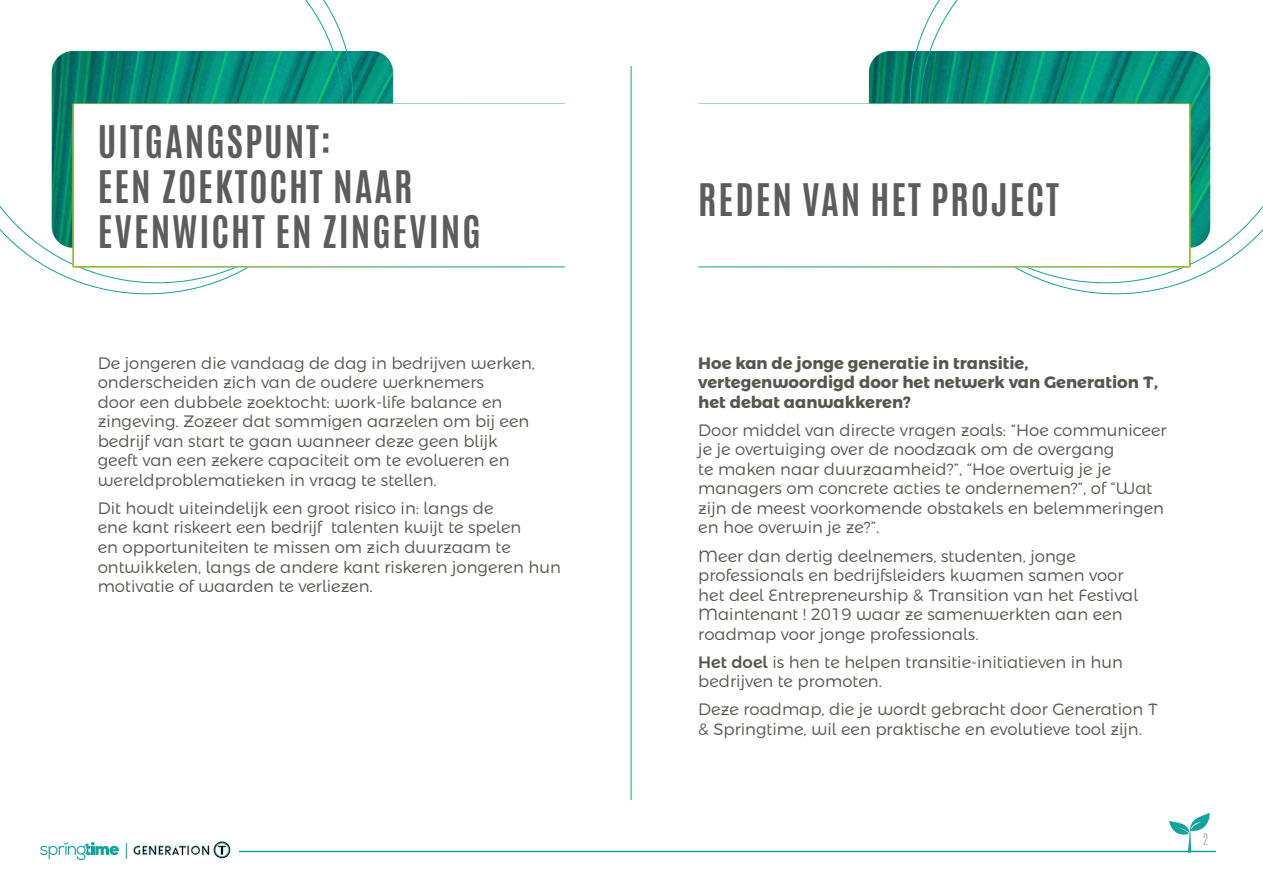
<style>
.page{position:relative;width:1263px;height:893px;background:#fff}
.page>*{position:absolute;margin:0;border:0;box-sizing:border-box;transform-origin:0 0}
.title_1{font:700 37.5px/45px "Antonio";letter-spacing:.05em;color:#5c5c5c}
.body2{font:300 16.5px/19.5px "Montserrat Alternates";color:#57564e}
.body2-2{font:700 16.5px/19.5px "Montserrat Alternates";color:#57564e}
.t1{font:300 13.5px "Antonio";color:#aaa}
.s1{font-weight:500}
</style>
<div class="page">
<hr style="left:239px;top:851px;width:977px;height:1px;background:#11a49d">
<svg style="left:1169px;top:813px;width:41px;height:40px"></svg>
<svg style="left:40px;top:842px;width:79px;height:18px"></svg>
<div style="left:215px;top:843px;width:14px;height:14px;border:1px solid #17a09b;border-radius:50%"></div>
<div style="left:214px;top:842px;width:16px;height:16px;border:1px solid #000;border-radius:50%"></div>
<svg style="left:133px;top:845px;width:93px;height:10px"></svg>
<svg style="left:126px;top:843px;width:1px;height:16px"></svg>
<img style="left:353px;top:51px;width:40px;height:52px">
<img style="left:869px;top:51px;width:41px;height:52px">
<svg style="left:0;top:0;width:353px;height:283px"></svg>
<svg style="left:910px;top:0;width:353px;height:283px"></svg>
<div style="left:72px;top:103px;width:494px;height:165px;background:#fff;border:3px solid #fff"></div>
<hr style="left:631px;top:66px;width:1px;height:734px;background:#17a09b">
<div style="left:697px;top:103px;width:494px;height:165px;background:#fff;border:3px solid #fff"></div>
<p class="title_1" style="left:98px;top:120px;width:235px">UITGANGSPUNT:</p>
<p class="title_1" style="left:98px;top:165px;width:384px">EEN ZOEKTOCHT NAAR<br>EVENWICHT EN ZINGEVING</p>
<p class="body2" style="left:98px;top:353px;width:439px">De jongeren die vandaag de dag in bedrijven werken, onderscheiden zich van de oudere werknemers<br>door een dubbele zoektocht: work-life balance en zingeving. Zozeer dat sommigen aarzelen om bij een bedrijf van start te gaan wanneer deze geen blijk geeft van een zekere capaciteit om te evolueren en wereldproblematieken in vraag te stellen.</p>
<p class="body2" style="left:98px;top:498px;width:465px">Dit houdt uiteindelijk een groot risico in: langs de<br>ene kant riskeert een bedrijf talenten kwijt te spelen<br>en opportuniteiten te missen om zich duurzaam te ontwikkelen, langs de andere kant riskeren jongeren hun motivatie of waarden te verliezen.</p>
<p class="title_1" style="left:698px;top:178px;width:362px">REDEN VAN HET PROJECT</p>
<p class="body2-2" style="left:698px;top:354px;width:461px">Hoe kan de jonge generatie in transitie, vertegenwoordigd door het netwerk van Generation T, het debat aanwakkeren?</p>
<p class="body2" style="left:698px;top:420px;width:470px">Door middel van directe vragen zoals: “Hoe communiceer je je overtuiging over de noodzaak om de overgang<br>te maken naar duurzaamheid?”, “Hoe overtuig je je managers om concrete acties te ondernemen?”, of “Wat zijn de meest voorkomende obstakels en belemmeringen en hoe overwin je ze?”.</p>
<p class="body2" style="left:698px;top:546px;width:441px">Meer dan dertig deelnemers, studenten, jonge professionals en bedrijfsleiders kwamen samen voor het deel Entrepreneurship &amp; Transition van het Festival Maintenant ! 2019 waar ze samenwerkten aan een roadmap voor jonge professionals.</p>
<p class="body2" style="left:698px;top:652px;width:426px"><span class="s1">Het doel</span> is hen te helpen transitie-initiatieven in hun bedrijven te promoten.</p>
<p class="body2" style="left:698px;top:699px;width:461px">Deze roadmap, die je wordt gebracht door Generation T &amp; Springtime, wil een praktische en evolutieve tool zijn.</p>
<p class="t1" style="left:1203px;top:829px;width:6px">2</p>
</div>
